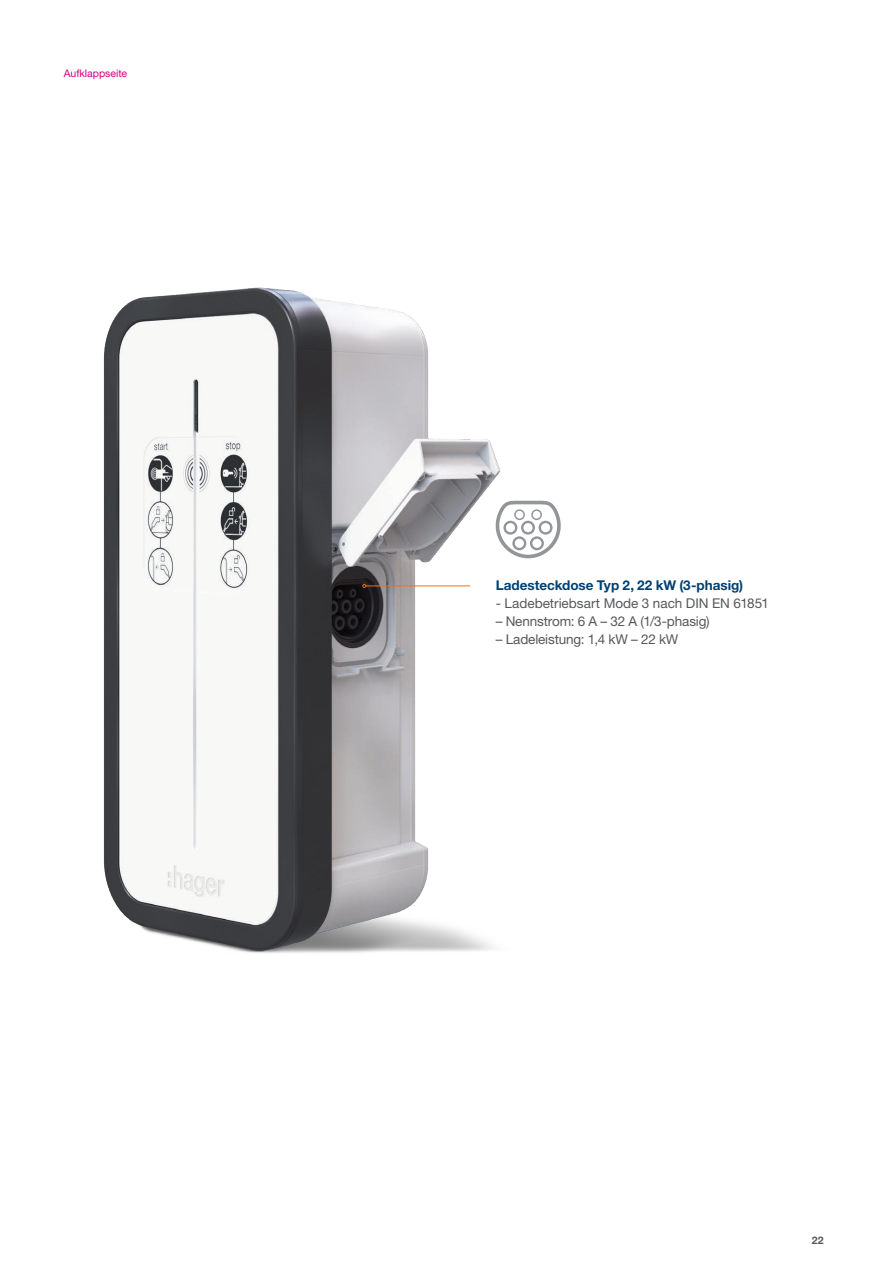
<style>
.page{position:relative;width:872px;height:1263px;background:#fff}
.page>*{position:absolute;margin:0;border:0;box-sizing:border-box;transform-origin:0 0}
.hager_Copy_text_9pt{font:13.5px "Helvetica Neue LTW1 G";letter-spacing:-.005em;color:#57585a}
.hager_Copy_text_9pt-2{font:700 13.5px "Helvetica Neue LTW1 G";color:#004071}
.hager_Copy_text_9pt-3{font:10.5px "Helvetica Neue LTW1 G";color:#d6017f}
.hager_Pagina_7pt_9pt{font:700 10.5px "Helvetica Neue LTW1 G";color:#57585a}
</style>
<div class="page">
<img style="left:103px;top:287px;width:435px;height:666px">
<hr style="left:366px;top:585px;width:104px;height:1px;background:#f36e21">
<svg style="left:362px;top:584px;width:4px;height:4px"></svg>
<svg style="left:494px;top:501px;width:67px;height:57px"></svg>
<p class="hager_Copy_text_9pt-3" style="left:64px;top:67px;width:65px">Aufklappseite</p>
<p class="hager_Copy_text_9pt-2" style="left:496px;top:577px;width:249px">Ladesteckdose Typ 2, 22 kW (3-phasig)</p>
<p class="hager_Copy_text_9pt" style="left:496px;top:595px;width:275px">- Ladebetriebsart Mode 3 nach DIN EN 61851</p>
<p class="hager_Copy_text_9pt" style="left:496px;top:613px;width:215px">– Nennstrom: 6 A – 32 A (1/3-phasig)</p>
<p class="hager_Copy_text_9pt" style="left:496px;top:631px;width:184px">– Ladeleistung: 1,4 kW – 22 kW</p>
<p class="hager_Pagina_7pt_9pt" style="left:811px;top:1233px;width:14px">22</p>
</div>
